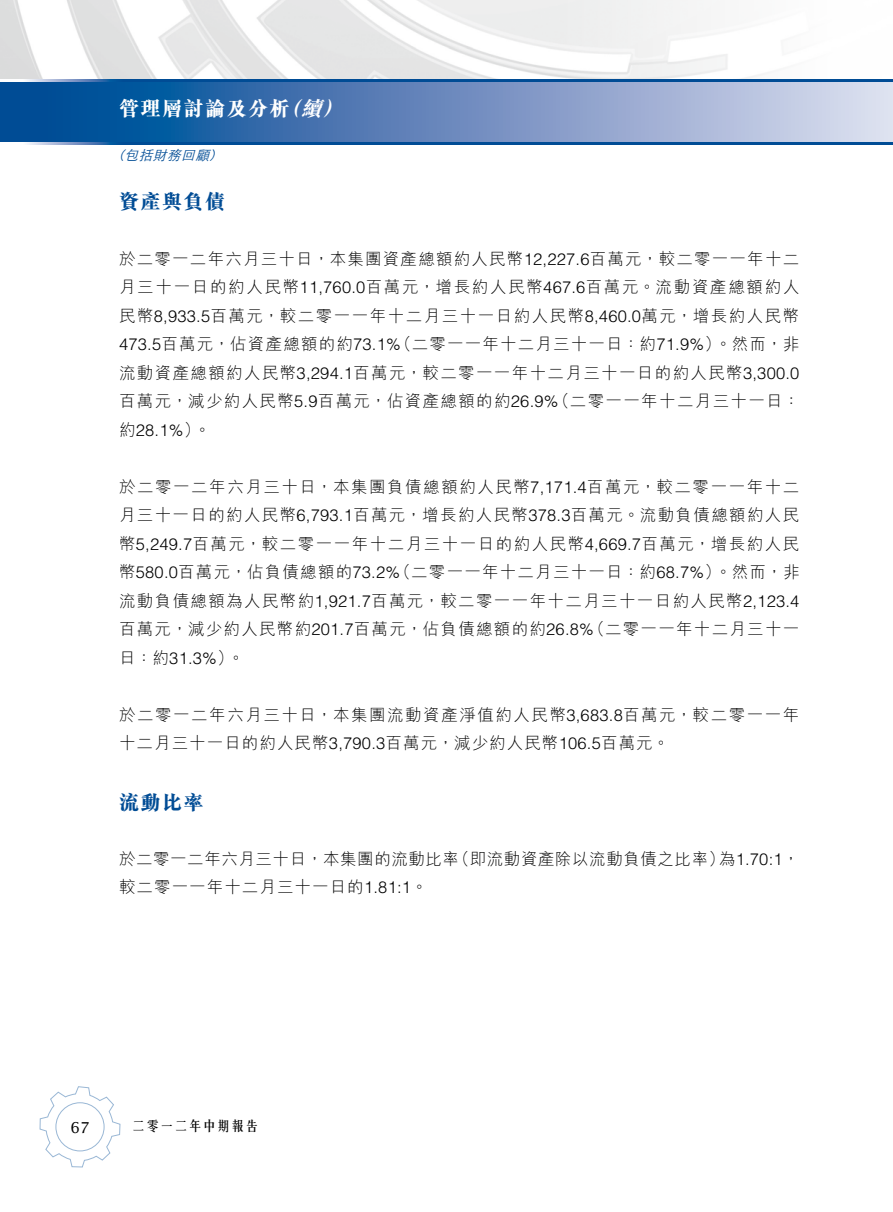
<style>
.page{position:relative;width:893px;height:1212px;background:#fff}
.page>*{position:absolute;margin:0;border:0;box-sizing:border-box;transform-origin:0 0}
.Subhead_1{font:800 20.25px "M Sung HK";letter-spacing:.06em;color:#004c95}
.t1{font:800 20.25px "M Sung HK";letter-spacing:.06em;color:#fff}
.t2{font:italic 800 20.25px "M Sung HK";color:#fff}
.Body_text{font:300 16.5px/28.5px "M Hei HK";letter-spacing:.08em;color:#000}
.Body_text-2{font:300 16.5px/28.5px "M Hei HK";letter-spacing:.035em;color:#000}
.Body_text-3{font:300 16.5px "Helvetica LT Std";color:#000}
.t3{font:15px "Lucida Std";color:#000}
.t4{font:500 13.5px "C Song 3 HK";letter-spacing:.05em;color:#000}
.t5{font:italic 300 13.5px "ST Heiti TC";color:#004c95}
.s1{font-family:"Helvetica LT Std"}
.s2{font-family:"M Hei HK"}
</style>
<div class="page">
<img style="left:0;top:0;width:764px;height:79px">
<svg style="left:0;top:81px;width:893px;height:62px;background:#648bbd"></svg>
<svg style="left:27px;top:79px;width:866px;height:2px;background:#0d549a"></svg>
<svg style="left:27px;top:143px;width:866px;height:2px;background:#0d549a"></svg>
<svg style="left:39px;top:1086px;width:82px;height:82px"></svg>
<p class="t1" style="left:119px;top:99px;width:172px">管理層討論及分析</p>
<p class="t2" style="left:301px;top:99px;width:27px">續</p>
<p class="t2" style="left:280px;top:99px;width:27px">（</p>
<p class="t2" style="left:321px;top:99px;width:27px">(</p>
<p class="t5" style="left:125px;top:144px;width:91px">包括財務回顧</p>
<p class="t5" style="left:111px;top:144px;width:20px">（</p>
<p class="t5" style="left:209px;top:144px;width:20px">(</p>
<p class="Subhead_1" style="left:119px;top:192px;width:108px">資產與負債</p>
<p class="Body_text" style="left:119px;top:244px;width:682px;text-align:right">於二零一二年六月三十日，本集團資產總額約人民幣<span class="s1">12,227.6</span>百萬元，較二零一一年十二月三十一日的約人民幣<span class="s1">11,760.0</span>百萬元，增長約人民幣<span class="s1">467.6</span>百萬元。流動資產總額約人民幣<span class="s1">8,933.5</span>百萬元，較二零一一年十二月三十一日約人民幣<span class="s1">8,460.0</span>萬元，增長約人民幣（二零一一年十二月三十一日：約<span class="s1">71.9%</span>）。然而，非</p>
<p class="Body_text" style="left:119px;top:330px;width:283px"><span class="s1">473.5</span>百萬元，佔資產總額的約<span class="s1">73.1%</span></p>
<p class="Body_text" style="left:119px;top:358px;width:682px">流動資產總額約人民幣<span class="s1">3,294.1</span>百萬元，較二零一一年十二月三十一日的約人民幣<span class="s1">3,300.0</span></p>
<p class="Body_text" style="left:553px;top:387px;width:248px">（二零一一年十二月三十一日：</p>
<p class="Body_text" style="left:194px;top:387px;width:366px;text-indent:-75px">百萬元，減少約人民幣<span class="s1">5.9</span>百萬元，佔資產總額的約<span class="s1">26.9%</span>。</p>
<p class="Body_text-3" style="left:119px;top:419px;width:83px"><span class="s2">約</span>28.1%<span class="s2">(</span></p>
<p class="Body_text" style="left:119px;top:472px;width:682px;text-align:right">於二零一二年六月三十日，本集團負債總額約人民幣<span class="s1">7,171.4</span>百萬元，較二零一一年十二月三十一日的約人民幣<span class="s1">6,793.1</span>百萬元，增長約人民幣<span class="s1">378.3</span>百萬元。流動負債總額約人民幣<span class="s1">5,249.7</span>百萬元，較二零一一年十二月三十一日的約人民幣<span class="s1">4,669.7</span>百萬元，增長約人民（二零一一年十二月三十一日：約<span class="s1">68.7%</span>）。然而，非</p>
<p class="Body_text" style="left:119px;top:558px;width:283px">幣<span class="s1">580.0</span>百萬元，佔負債總額的<span class="s1">73.2%</span></p>
<p class="Body_text" style="left:119px;top:586px;width:682px">流動負債總額為人民幣約<span class="s1">1,921.7</span>百萬元，較二零一一年十二月三十一日約人民幣<span class="s1">2,123.4</span></p>
<p class="Body_text" style="left:588px;top:615px;width:212px">（二零一一年十二月三十一</p>
<p class="Body_text" style="left:228px;top:615px;width:368px;text-indent:-109px">百萬元，減少約人民幣約<span class="s1">201.7</span>百萬元，佔負債總額的約<span class="s1">26.8%</span>。</p>
<p class="Body_text-3" style="left:119px;top:647px;width:116px"><span class="s2">日：約</span>31.3%<span class="s2">(</span></p>
<p class="Body_text" style="left:119px;top:700px;width:682px">於二零一二年六月三十日，本集團流動資產淨值約人民幣<span class="s1">3,683.8</span>百萬元，較二零一一年十二月三十一日的約人民幣<span class="s1">3,790.3</span>百萬元，減少約人民幣<span class="s1">106.5</span>百萬元。</p>
<p class="Subhead_1" style="left:119px;top:792px;width:86px">流動比率</p>
<p class="Body_text-2" style="left:453px;top:844px;width:273px">（即流動資產除以流動負債之比率）</p>
<p class="Body_text-2" style="left:119px;top:844px;width:341px">於二零一二年六月三十日，本集團的流動比率較二零一一年十二月三十一日的<span class="s1">1.81:1</span>。</p>
<p class="Body_text-3" style="left:719px;top:848px;width:82px"><span class="s2">為</span>1.70:1<span class="s2">，</span></p>
<p class="t3" style="left:71px;top:1118px;width:20px">67</p>
<p class="t4" style="left:132px;top:1119px;width:128px">二零一二年中期報告</p>
</div>
